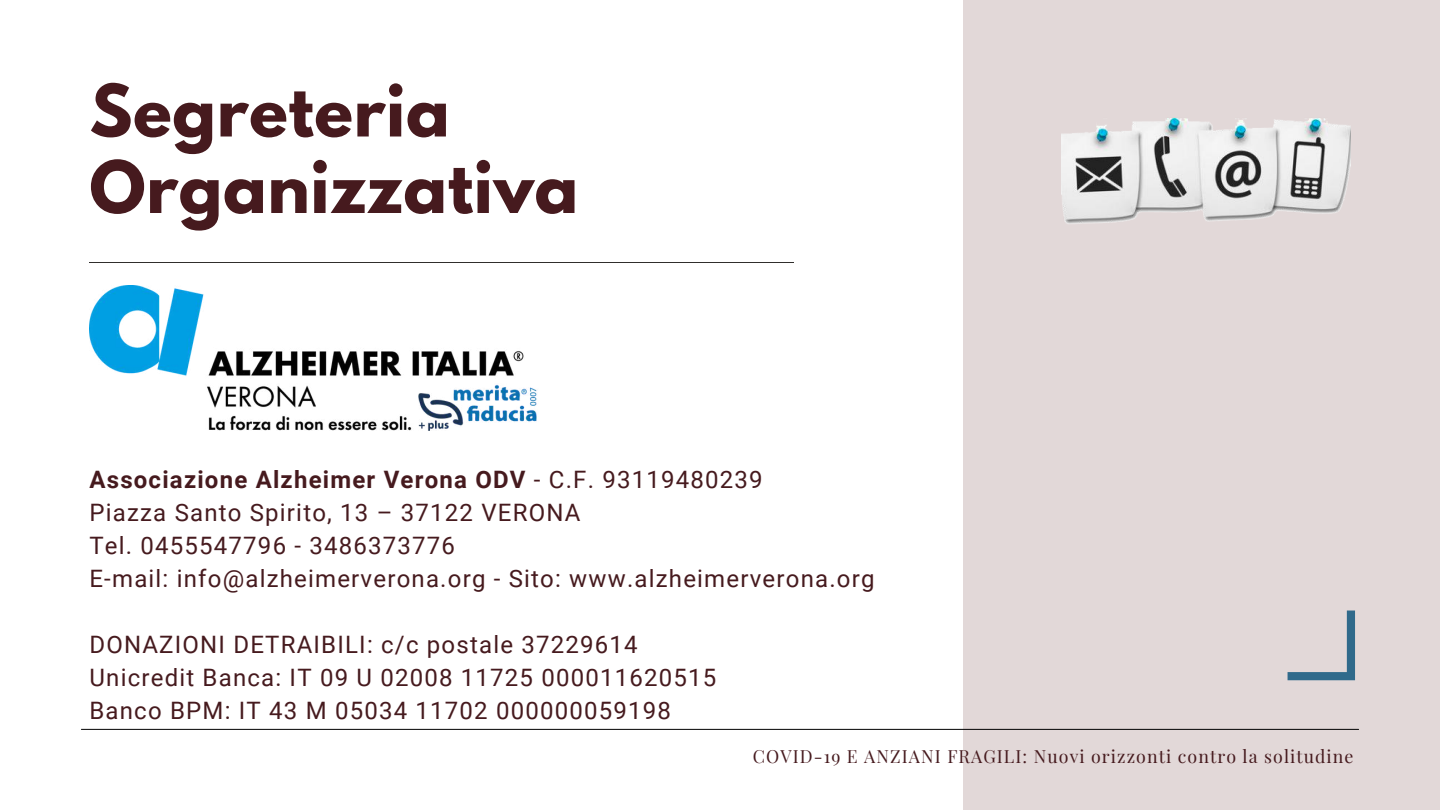
<style>
.page{position:relative;width:1440px;height:810px;background:#fff}
.page>*{position:absolute;margin:0;border:0;box-sizing:border-box;transform-origin:0 0}
.t1{font:700 64px/76.5px "League Spartan";letter-spacing:.01em;color:#461a1e}
.t2{font:24px/33px "Roboto";letter-spacing:.05em;color:#461a1e}
.t3{font:17.8px "Playfair Display";letter-spacing:.06em;color:#461a1e}
.s1{font-weight:700}
</style>
<div class="page">
<div style="left:963px;top:0;width:477px;height:810px;background:#e2d8d8"></div>
<hr style="left:89px;top:262px;width:705px;height:1px;background:#302e2c">
<hr style="left:81px;top:729px;width:1278px;height:1px;background:#000">
<img style="left:1061px;top:117px;width:290px;height:107px">
<svg style="left:1288px;top:611px;width:67px;height:69px"></svg>
<img style="left:89px;top:285px;width:448px;height:146px">
<h1 class="t1" style="left:89px;top:81px;width:490px">Segreteria<br>Organizzativa</h1>
<p class="t2" style="left:89px;top:463px;width:787px"><span class="s1">Associazione Alzheimer Verona ODV</span> - C.F. 93119480239<br>Piazza Santo Spirito, 13 – 37122 VERONA<br>Tel. 0455547796 - 3486373776<br>E-mail: info@alzheimerverona.org - Sito: www.alzheimerverona.org</p>
<p class="t2" style="left:89px;top:628px;width:628px">DONAZIONI DETRAIBILI: c/c postale 37229614<br>Unicredit Banca: IT 09 U 02008 11725 000011620515<br>Banco BPM: IT 43 M 05034 11702 000000059198</p>
<p class="t3" style="left:753px;top:744px;width:602px">COVID-19 E ANZIANI FRAGILI: Nuovi orizzonti contro la solitudine</p>
</div>
